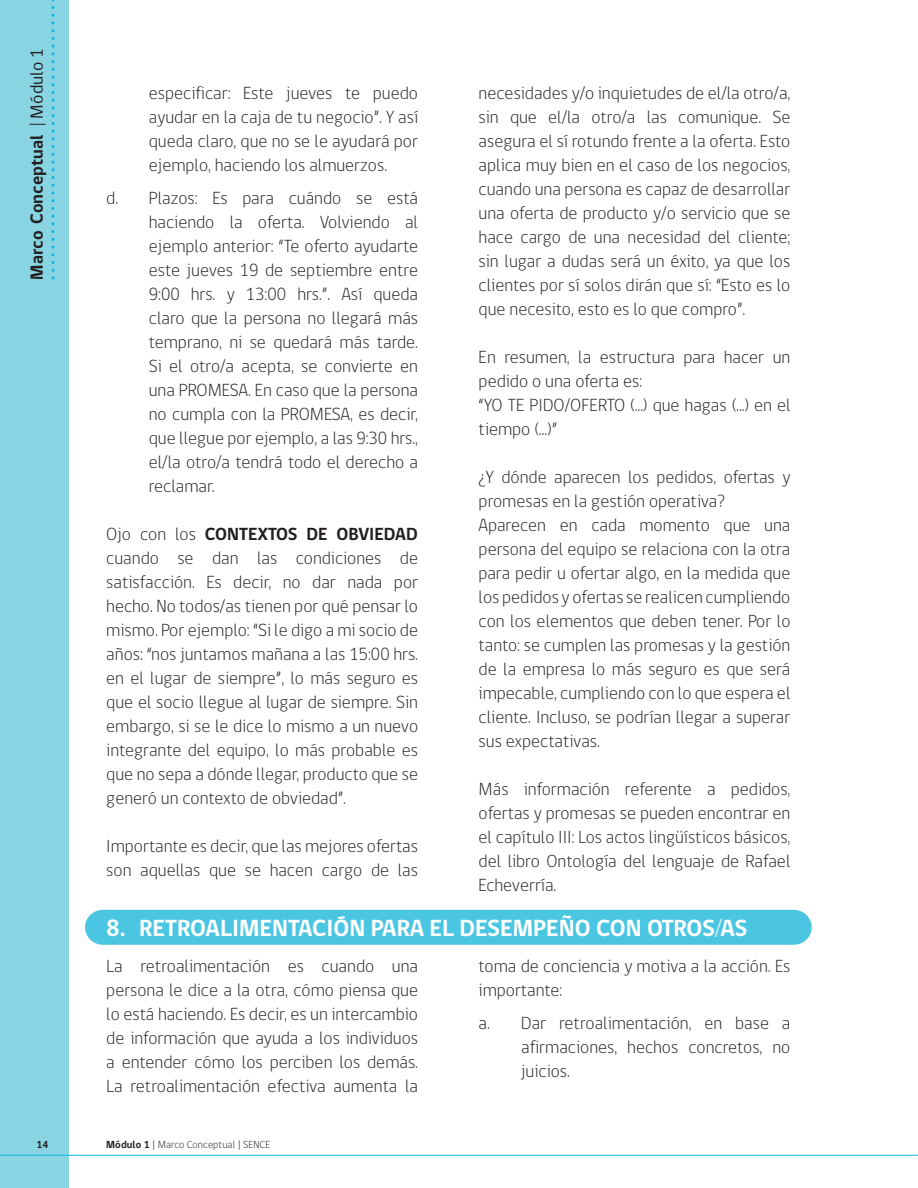
<style>
.page{position:relative;width:918px;height:1188px;background:#fff}
.page>*{position:absolute;margin:0;border:0;box-sizing:border-box;transform-origin:0 0}
.t1{font:700 24px "gob CL";color:#fff}
.t2{font:300 18px/24px "gob CL";color:#231f20;text-align:justify}
.t3{font:700 18px "gob CL";letter-spacing:.005em;color:#231f20}
.t4{font:300 10.5px "gob CL";letter-spacing:.005em;color:#231f20}
.t5{font:700 10.5px "gob CL";color:#231f20}
.s1{font-weight:400}
.s2{font-weight:700}
</style>
<div class="page">
<div style="left:0;top:0;width:69px;height:1188px;background:#88d4e2"></div>
<hr style="left:0;top:1155px;width:918px;height:1px;background:#0db6e5">
<svg style="left:51px;top:0;width:3px;height:278px"></svg>
<div style="left:85px;top:910px;width:727px;height:35px;background:#4ac6e2"></div>
<p class="t3" style="left:24px;top:280px;width:233px;rotate:-90deg">Marco Conceptual <span class="s1">| Módulo 1</span></p>
<p class="t2" style="left:479px;top:82px;width:313px">necesidades y/o inquietudes de el/la otro/a, sin que el/la otro/a las comunique. Se asegura el sí rotundo frente a la oferta. Esto aplica muy bien en el caso de los negocios, cuando una persona es capaz de desarrollar una oferta de producto y/o servicio que se hace cargo de una necesidad del cliente; sin lugar a dudas será un éxito, ya que los clientes por sí solos dirán que sí: “Esto es lo que necesito, esto es lo que compro”.</p>
<p class="t2" style="left:479px;top:346px;width:313px;text-align:left">En resumen, la estructura para hacer un pedido o una oferta es:<br>“YO TE PIDO/OFERTO (...) que hagas (...) en el tiempo (...)”</p>
<p class="t2" style="left:479px;top:466px;width:313px;text-align:left">¿Y dónde aparecen los pedidos, ofertas y promesas en la gestión operativa?<br>Aparecen en cada momento que una persona del equipo se relaciona con la otra para pedir u ofertar algo, en la medida que los pedidos y ofertas se realicen cumpliendo con los elementos que deben tener. Por lo tanto: se cumplen las promesas y la gestión de la empresa lo más seguro es que será impecable, cumpliendo con lo que espera el cliente. Incluso, se podrían llegar a superar sus expectativas.</p>
<p class="t2" style="left:479px;top:778px;width:313px">Más información referente a pedidos, ofertas y promesas se pueden encontrar en el capítulo III: Los actos lingüísticos básicos, del libro Ontología del lenguaje de Rafael Echeverría.</p>
<h1 class="t1" style="left:106px;top:912px;width:643px">8. RETROALIMENTACIÓN PARA EL DESEMPEÑO CON OTROS/AS</h1>
<p class="t2" style="left:106px;top:955px;width:313px">La retroalimentación es cuando una persona le dice a la otra, cómo piensa que lo está haciendo. Es decir, es un intercambio de información que ayuda a los individuos a entender cómo los perciben los demás.<br>La retroalimentación efectiva aumenta la</p>
<p class="t2" style="left:479px;top:955px;width:313px">toma de conciencia y motiva a la acción. Es importante:</p>
<p class="t2" style="left:149px;top:82px;width:271px">especificar: Este jueves te puedo ayudar en la caja de tu negocio”. Y así queda claro, que no se le ayudará por ejemplo, haciendo los almuerzos.</p>
<p class="t2" style="left:149px;top:186px;width:271px;text-indent:-43px">d. Plazos: Es para cuándo se está haciendo la oferta. Volviendo al ejemplo anterior: “Te oferto ayudarte este jueves 19 de septiembre entre 9:00 hrs. y 13:00 hrs.”. Así queda claro que la persona no llegará más temprano, ni se quedará más tarde.<br>Si el otro/a acepta, se convierte en una PROMESA. En caso que la persona no cumpla con la PROMESA, es decir, que llegue por ejemplo, a las 9:30 hrs., el/la otro/a tendrá todo el derecho a reclamar.</p>
<p class="t2" style="left:106px;top:522px;width:313px">Ojo con los <span class="s2">CONTEXTOS DE OBVIEDAD </span>cuando se dan las condiciones de satisfacción. Es decir, no dar nada por hecho. No todos/as tienen por qué pensar lo mismo. Por ejemplo: “Si le digo a mi socio de años: “nos juntamos mañana a las 15:00 hrs. en el lugar de siempre”, lo más seguro es que el socio llegue al lugar de siempre. Sin embargo, si se le dice lo mismo a un nuevo integrante del equipo, lo más probable es que no sepa a dónde llegar, producto que se generó un contexto de obviedad”.</p>
<p class="t2" style="left:106px;top:834px;width:313px">Importante es decir, que las mejores ofertas son aquellas que se hacen cargo de las</p>
<p class="t2" style="left:521px;top:1011px;width:271px;text-indent:-43px">a. Dar retroalimentación, en base a afirmaciones, hechos concretos, no juicios.</p>
<p class="t5" style="left:37px;top:1137px;width:14px">14</p>
<p class="t4" style="left:106px;top:1137px;width:166px"><span class="s2">Módulo 1</span> | Marco Conceptual | SENCE</p>
</div>
